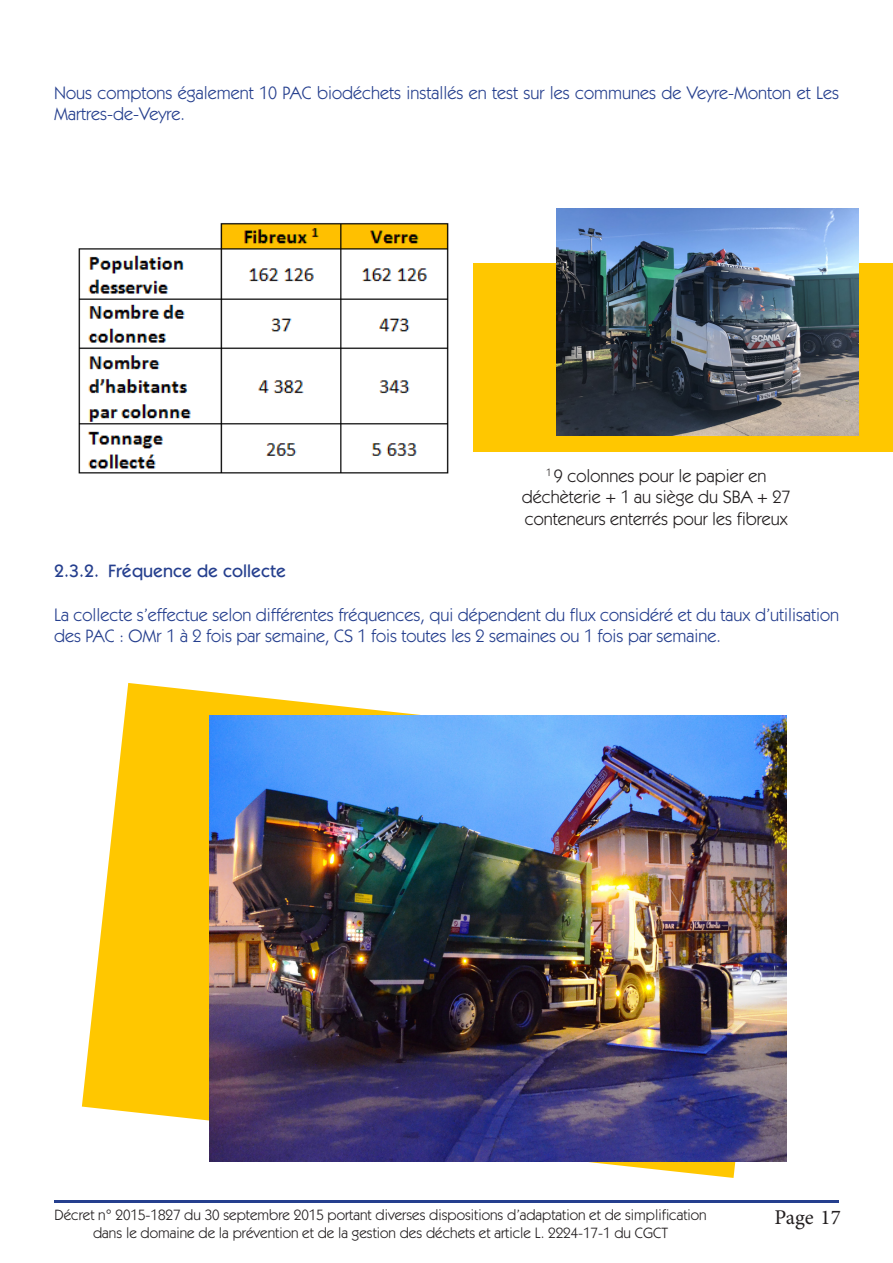
<style>
.page{position:relative;width:893px;height:1263px;background:#fff}
.page>*{position:absolute;margin:0;border:0;box-sizing:border-box;transform-origin:0 0}
.t1{font:21px "Minion Pro";letter-spacing:-.005em;color:#231f20}
.t2{font:18px/21.6px "Itc Kabel";color:#253f8e}
.t3{font:18px "Itc Kabel";color:#231f20}
.t4{font:500 18px "Itc Kabel";color:#253f8e}
.t5{font:15px "Itc Kabel";color:#231f20}
</style>
<div class="page">
<hr style="left:54px;top:1200px;width:785px;height:2px;background:#253f8e">
<img style="left:78px;top:223px;width:407px;height:251px">
<div style="left:473px;top:264px;width:420px;height:188px;background:#ffc700"></div>
<img style="left:556px;top:208px;width:302px;height:227px">
<svg style="left:82px;top:683px;width:654px;height:495px;fill:#ffc700"></svg>
<img style="left:209px;top:715px;width:578px;height:447px">
<p class="t2" style="left:54px;top:82px;width:786px">Nous comptons également 10 PAC biodéchets installés en test sur les communes de Veyre-Monton et Les<br>Martres-de-Veyre.</p>
<p class="t3" style="left:546px;top:465px;width:222px"><sup>1</sup> 9 colonnes pour le papier en</p>
<p class="t3" style="left:522px;top:487px;width:270px">déchèterie + 1 au siège du SBA + 27</p>
<p class="t3" style="left:525px;top:508px;width:265px">conteneurs enterrés pour les fibreux</p>
<p class="t4" style="left:54px;top:560px;width:234px">2.3.2. Fréquence de collecte</p>
<p class="t2" style="left:54px;top:604px;width:786px">La collecte s’effectue selon différentes fréquences, qui dépendent du flux considéré et du taux d’utilisation des PAC : OMr 1 à 2 fois par semaine, CS 1 fois toutes les 2 semaines ou 1 fois par semaine.</p>
<p class="t5" style="left:55px;top:1206px;width:654px">Décret n° 2015-1827 du 30 septembre 2015 portant diverses dispositions d’adaptation et de simplification</p>
<p class="t1" style="left:774px;top:1203px;width:68px">Page 17</p>
<p class="t5" style="left:93px;top:1224px;width:576px">dans le domaine de la prévention et de la gestion des déchets et article L. 2224-17-1 du CGCT</p>
</div>
